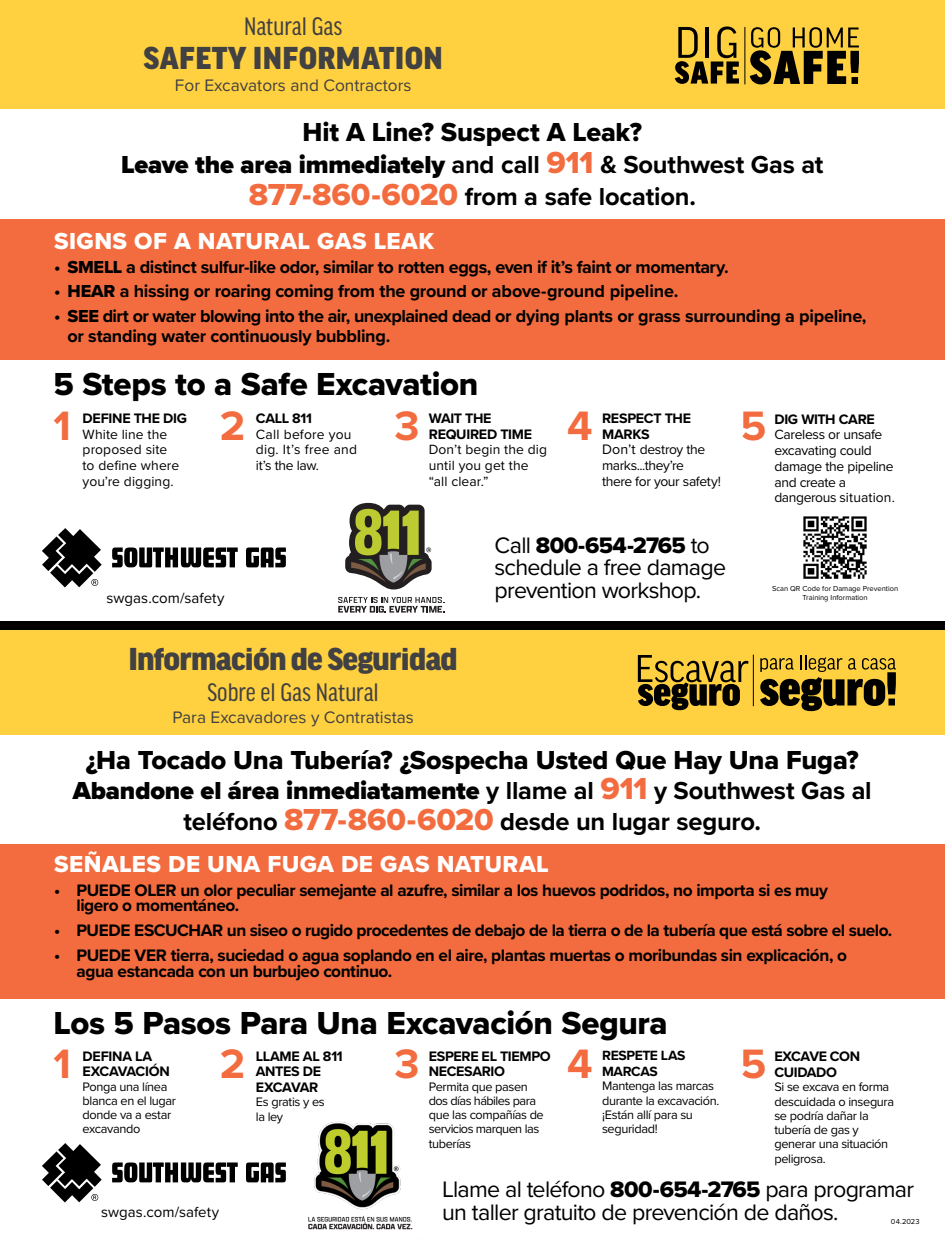
<style>
.page{position:relative;width:945px;height:1242px;background:#fff}
.page>*{position:absolute;margin:0;border:0;box-sizing:border-box;transform-origin:0 0}
.t1{font:700 42.6px "Proxima Nova";color:#f36c3f}
.t2{font:900 33.75px "Good Headline Pro";letter-spacing:-.025em;color:#414042}
.t3{font:900 33.75px "Good Headline Pro";letter-spacing:.01em;color:#414042}
.t4{font:33px "Proxima Nova Extrabld";letter-spacing:-.01em;color:#000}
.t5{font:27px "Proxima Nova Extrabld";letter-spacing:-.005em;color:#000}
.t6{font:condensed 27px "Good Headline Pro";color:#414042}
.t7{font:700 25.5px/32.4px "Proxima Nova";letter-spacing:-.01em;color:#000;text-align:center}
.t8{font:24px "Proxima Nova Extrabld";letter-spacing:.015em;color:#fff}
.t9{font:23.25px/22.5px "Proxima Nova";letter-spacing:-.03em;color:#000}
.t10{font:23.25px "Proxima Nova Extrabld";letter-spacing:-.035em;color:#000}
.t11{font:700 18px/19.5px "Proxima Nova";letter-spacing:-.02em;color:#000}
.t12{font:700 17.25px/15px "Proxima Nova";letter-spacing:-.03em;color:#000}
.t13{font:17.25px "Proxima Nova";color:#414042}
.t14{font:15px "Proxima Nova";letter-spacing:.005em;color:#000}
.t15{font:700 14.25px/15.8px "Proxima Nova";letter-spacing:-.02em;color:#000}
.t16{font:13.88px/15.8px "Proxima Nova";letter-spacing:-.01em;color:#000}
.t17{font:13.88px/15.8px "Proxima Nova";letter-spacing:.015em;color:#000}
.t18{font:700 13.88px/15.8px "Proxima Nova";letter-spacing:-.025em;color:#000}
.t19{font:12.75px/14.2px "Proxima Nova";letter-spacing:-.03em;color:#000}
.t20{font:7.5px/9px "Proxima Nova";color:#000;text-align:center}
.s1{font-weight:900}
.s2{font-family:"Proxima Nova Extrabld";font-weight:400;font-size:31.5px;color:#f36c3f}
.s3{font-family:"Proxima Nova Extrabld";font-weight:400}
.s4{font-size:14.25px}
.s5{font-family:"Proxima Nova"}
.s6{font-family:"Proxima Nova Extrabld"}
</style>
<div class="page">
<div style="left:0;top:0;width:945px;height:109px;background:#ffd140"></div>
<div style="left:0;top:219px;width:945px;height:141px;background:#f36c3f"></div>
<div style="left:0;top:845px;width:945px;height:154px;background:#f36c3f"></div>
<div style="left:0;top:621px;width:945px;height:114px;background:#ffd140"></div>
<div style="left:0;top:621px;width:945px;height:8px;background:#000"></div>
<svg style="left:675px;top:26px;width:64px;height:58px"></svg>
<svg style="left:750px;top:27px;width:109px;height:57px"></svg>
<hr style="left:745px;top:27px;width:1px;height:57px;background:#000">
<svg style="left:638px;top:655px;width:111px;height:55px"></svg>
<svg style="left:760px;top:655px;width:136px;height:56px"></svg>
<hr style="left:753px;top:655px;width:1px;height:51px;background:#000">
<img style="left:803px;top:516px;width:64px;height:63px">
<svg style="left:345px;top:503px;width:87px;height:87px"></svg>
<svg style="left:338px;top:597px;width:106px;height:16px"></svg>
<svg style="left:112px;top:548px;width:126px;height:19px"></svg>
<svg style="left:246px;top:548px;width:40px;height:19px"></svg>
<svg style="left:42px;top:528px;width:60px;height:59px"></svg>
<svg style="left:112px;top:1163px;width:126px;height:19px"></svg>
<svg style="left:246px;top:1163px;width:40px;height:19px"></svg>
<svg style="left:42px;top:1143px;width:60px;height:59px"></svg>
<img style="left:308px;top:1121px;width:105px;height:109px">
<h3 class="t6" style="left:244px;top:12px;width:100px">Natural Gas</h3>
<h2 class="t3" style="left:144px;top:43px;width:301px">SAFETY INFORMATION</h2>
<p class="t13" style="left:175px;top:73px;width:238px">For Excavators and Contractors</p>
<h3 class="t5" style="left:303px;top:112px;width:341px">Hit A Line? Suspect A Leak?</h3>
<h3 class="t7" style="left:121px;top:148px;width:704px"><span class="s1">Leave the area immediately</span> and call <span class="s2">911</span> &amp; Southwest Gas at<br><span class="s2">877-860-6020</span> from a safe location.</h3>
<h3 class="t8" style="left:54px;top:223px;width:382px">SIGNS OF A NATURAL GAS LEAK</h3>
<p class="t11" style="left:54px;top:256px;width:676px">• <span class="s3">SMELL</span> a distinct sulfur-like odor, similar to rotten eggs, even if it’s faint or momentary.</p>
<p class="t11" style="left:54px;top:281px;width:626px">• <span class="s3">HEAR</span> a hissing or roaring coming from the ground or above-ground pipeline.</p>
<p class="t11" style="left:67px;top:306px;width:800px;text-indent:-13px">• <span class="s3">SEE</span> dirt or water blowing into the air, unexplained dead or dying plants or grass surrounding a pipeline, or standing water continuously bubbling.</p>
<h3 class="t4" style="left:54px;top:359px;width:426px">5 Steps to a Safe Excavation</h3>
<h1 class="t1" style="left:54px;top:394px;width:19px">1</h1>
<p class="t15" style="left:83px;top:410px;width:106px">DEFINE THE DIG</p>
<p class="t16" style="left:83px;top:425px;width:98px">White line the proposed site to define where you’re digging.</p>
<h1 class="t1" style="left:220px;top:394px;width:27px">2</h1>
<p class="t15" style="left:256px;top:410px;width:58px">CALL 811</p>
<p class="t17" style="left:256px;top:425px;width:103px">Call before you dig. It’s free and it’s the law.</p>
<h1 class="t1" style="left:394px;top:394px;width:27px">3</h1>
<p class="t15" style="left:429px;top:410px;width:105px">WAIT THE<br>REQUIRED TIME</p>
<p class="t16" style="left:429px;top:441px;width:120px">Don’t begin the dig until you get the “all clear.”</p>
<h1 class="t1" style="left:567px;top:394px;width:27px">4</h1>
<p class="t15" style="left:602px;top:410px;width:91px">RESPECT THE<br>MARKS</p>
<p class="t16" style="left:602px;top:441px;width:120px"><span class="s4">Don’t</span> destroy the marks...they’re<br>there for your safety!</p>
<p class="t14" style="left:106px;top:587px;width:120px">swgas.com/safety</p>
<h2 class="t2" style="left:129px;top:643px;width:331px">Información de Seguridad</h2>
<h3 class="t6" style="left:208px;top:678px;width:173px">Sobre el Gas Natural</h3>
<p class="t13" style="left:172px;top:704px;width:243px">Para Excavadores y Contratistas</p>
<h3 class="t10" style="left:495px;top:528px;width:217px"><span class="s5">Call</span> 800-654-2765 <span class="s5">to</span></h3>
<h3 class="t9" style="left:495px;top:555px;width:233px">schedule a free damage prevention workshop.</h3>
<h1 class="t1" style="left:741px;top:394px;width:27px">5</h1>
<p class="t15" style="left:774px;top:411px;width:102px">DIG WITH CARE</p>
<p class="t16" style="left:774px;top:426px;width:122px">Careless or unsafe excavating could damage the pipeline and create a dangerous situation.</p>
<p class="t20" style="left:772px;top:584px;width:128px">Scan QR Code for Damage Prevention<br>Training Information</p>
<h3 class="t5" style="left:86px;top:740px;width:774px">¿Ha Tocado Una Tubería? ¿Sospecha Usted Que Hay Una Fuga?</h3>
<h3 class="t7" style="left:73px;top:775px;width:800px;line-height:30.8px"><span class="s1">Abandone el área inmediatamente</span> y llame al <span class="s2">911</span> y Southwest Gas al teléfono <span class="s2">877-860-6020</span> desde un lugar seguro.</h3>
<h3 class="t8" style="left:54px;top:846px;width:496px">SEÑALES DE UNA FUGA DE GAS NATURAL</h3>
<p class="t12" style="left:76px;top:882px;width:753px;text-indent:-22px">• PUEDE OLER un olor peculiar semejante al azufre, similar a los huevos podridos, no importa si es muy ligero o momentáneo.</p>
<p class="t12" style="left:54px;top:922px;width:840px">• PUEDE ESCUCHAR un siseo o rugido procedentes de debajo de la tierra o de la tubería que está sobre el suelo.</p>
<p class="t12" style="left:76px;top:946px;width:772px;line-height:16.5px;text-indent:-22px">• PUEDE VER tierra, suciedad o agua soplando en el aire, plantas muertas o moribundas sin explicación, o agua estancada con un burbujeo continuo.</p>
<h3 class="t4" style="left:54px;top:998px;width:616px">Los 5 Pasos Para Una Excavación Segura</h3>
<h1 class="t1" style="left:54px;top:1032px;width:19px">1</h1>
<p class="t15" style="left:83px;top:1048px;width:89px">DEFINA LA<br>EXCAVACIÓN</p>
<p class="t19" style="left:83px;top:1079px;width:95px">Ponga una línea blanca en el lugar donde va a estar excavando</p>
<h1 class="t1" style="left:220px;top:1032px;width:27px">2</h1>
<p class="t15" style="left:256px;top:1048px;width:88px">LLAME AL 811<br>ANTES DE<br>EXCAVAR</p>
<p class="t19" style="left:256px;top:1094px;width:71px">Es gratis y es la ley</p>
<h1 class="t1" style="left:394px;top:1032px;width:27px">3</h1>
<p class="t15" style="left:429px;top:1048px;width:124px">ESPERE EL TIEMPO<br>NECESARIO</p>
<p class="t19" style="left:429px;top:1079px;width:116px">Permita que pasen dos días hábiles para que las compañías de servicios marquen las tuberías</p>
<h1 class="t1" style="left:567px;top:1032px;width:27px">4</h1>
<p class="t18" style="left:602px;top:1047px;width:85px">RESPETE LAS<br>MARCAS</p>
<p class="t19" style="left:602px;top:1078px;width:119px">Mantenga las marcas durante la excavación. ¡Están allí para su seguridad!</p>
<h1 class="t1" style="left:741px;top:1032px;width:27px">5</h1>
<p class="t15" style="left:774px;top:1048px;width:87px">EXCAVE CON<br>CUIDADO</p>
<p class="t19" style="left:774px;top:1079px;width:121px">Si se excava en forma descuidada o insegura se podría dañar la tubería de gas y generar una situación peligrosa.</p>
<p class="t14" style="left:101px;top:1201px;width:120px">swgas.com/safety</p>
<h3 class="t9" style="left:442px;top:1177px;width:473px">Llame al teléfono <span class="s6">800-654-2765</span> para programar un taller gratuito de prevención de daños.</h3>
<p class="t20" style="left:891px;top:1217px;width:30px">04.2023</p>
</div>
